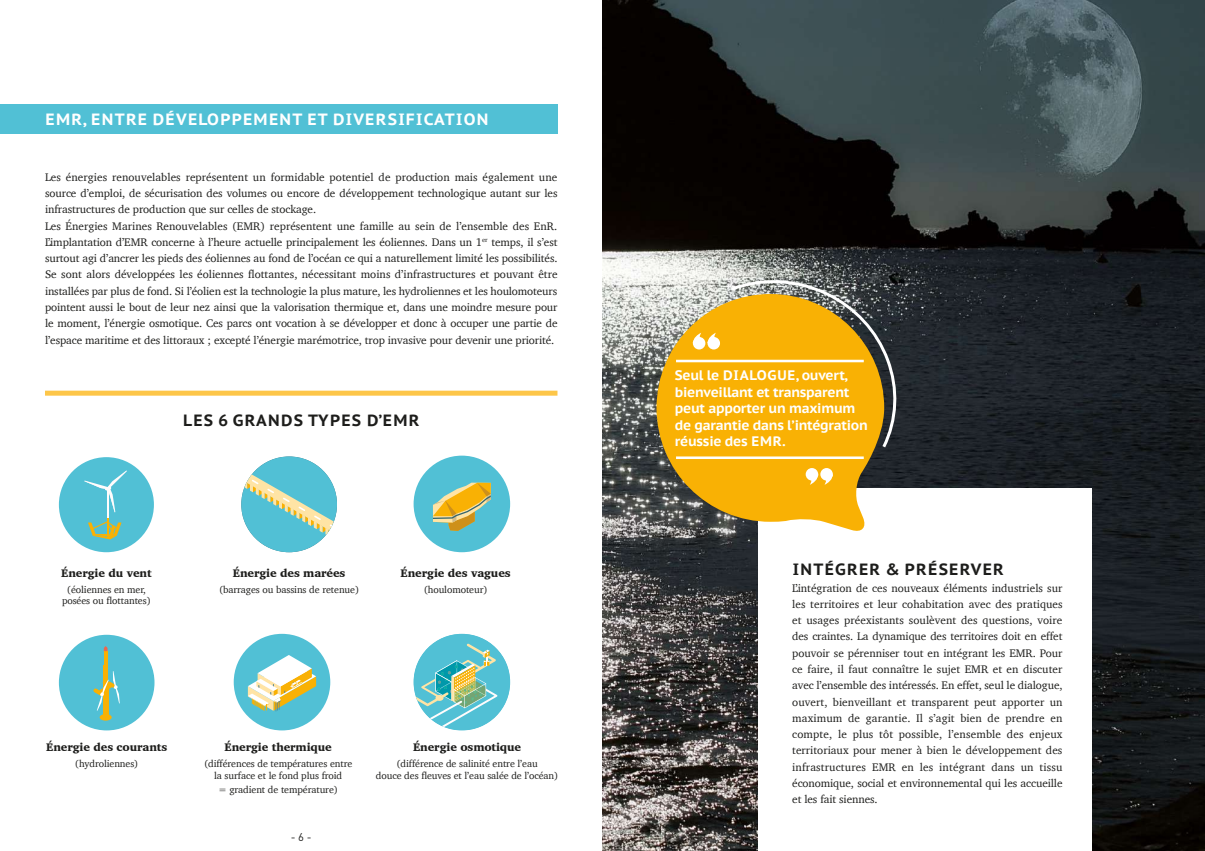
<style>
.page{position:relative;width:1205px;height:851px;background:#fff}
.page>*{position:absolute;margin:0;border:0;box-sizing:border-box;transform-origin:0 0}
.t1{font:700 16.25px "PT Sans Caption";letter-spacing:.08em;color:#fff}
.t2{font:700 16.25px "PT Sans Caption";letter-spacing:.08em;color:#1d1d1b}
.t3{font:700 13.75px/16.5px "PT Sans Caption";letter-spacing:-.02em;color:#fff}
.t4{font:11.25px/16.2px "Charter";letter-spacing:-.01em;color:#1d1d1b}
.t5{font:900 11.25px "Charter";letter-spacing:-.01em;color:#1d1d1b}
.t6{font:11.25px "DIN";color:#1d1d1b}
.t7{font:10px/12.5px "Charter";letter-spacing:-.01em;color:#1d1d1b;text-align:center}
</style>
<div class="page">
<div style="left:0;top:104px;width:557px;height:30px;background:#51c0d5"></div>
<img style="left:602px;top:0;width:603px;height:850px">
<div style="left:758px;top:488px;width:333px;height:362px;background:#fff"></div>
<div style="left:59px;top:457px;width:95px;height:95px;background:#51c0d5;border-radius:50%"></div>
<hr style="left:107px;top:488px;width:2px;height:30px;background:#fffcfc">
<svg style="left:84px;top:470px;width:43px;height:42px"></svg>
<svg style="left:88px;top:518px;width:33px;height:21px"></svg>
<div style="left:414px;top:455px;width:96px;height:97px;background:#51c0d5;border-radius:50%"></div>
<svg style="left:433px;top:482px;width:58px;height:48px"></svg>
<div style="left:234px;top:633px;width:96px;height:97px;background:#51c0d5;border-radius:50%"></div>
<svg style="left:248px;top:655px;width:68px;height:56px"></svg>
<svg style="left:414px;top:633px;width:96px;height:96px"></svg>
<div style="left:59px;top:634px;width:95px;height:96px;background:#51c0d5;border-radius:50%"></div>
<div style="left:100px;top:714px;width:12px;height:6px;background:#f9b104;border-radius:50%"></div>
<hr style="left:104px;top:651px;width:3px;height:14px;background:#f9b104">
<svg style="left:103px;top:646px;width:5px;height:6px"></svg>
<svg style="left:93px;top:664px;width:27px;height:53px"></svg>
<div style="left:241px;top:456px;width:96px;height:96px;background:#51c0d5;border-radius:50%"></div>
<svg style="left:241px;top:466px;width:96px;height:76px"></svg>
<svg style="left:656px;top:294px;width:228px;height:239px;background:#d7a833"></svg>
<div style="left:693px;top:337px;width:12px;height:12px;background:#fff;border-radius:50%"></div>
<svg style="left:692px;top:332px;width:9px;height:11px"></svg>
<div style="left:707px;top:337px;width:13px;height:12px;background:#fff;border-radius:50%"></div>
<svg style="left:707px;top:332px;width:9px;height:11px"></svg>
<div style="left:820px;top:468px;width:13px;height:12px;background:#fff;border-radius:50%"></div>
<div style="left:806px;top:468px;width:12px;height:12px;background:#fff;border-radius:50%"></div>
<svg style="left:810px;top:474px;width:23px;height:11px"></svg>
<hr style="left:676px;top:359px;width:188px;height:3px;background:#fff">
<hr style="left:676px;top:456px;width:188px;height:3px;background:#fff">
<div style="left:45px;top:390px;width:512px;height:5px;background:#fdc649"></div>
<svg style="left:731px;top:276px;width:169px;height:171px;background:#cb9a22"></svg>
<h1 class="t1" style="left:46px;top:109px;width:132px">EMR, entre dével</h1>
<h1 class="t1" style="left:207px;top:109px;width:48px">oppeme</h1>
<h1 class="t1" style="left:279px;top:109px;width:86px">nt et diver</h1>
<h1 class="t1" style="left:388px;top:109px;width:102px">sification</h1>
<p class="t4" style="left:45px;top:169px;width:514px">Les énergies renouvelables représentent un formidable potentiel de production mais également une source d’emploi, de sécurisation des volumes ou encore de développement technologique autant sur les infrastructures de production que sur celles de stockage.<br>Les Énergies Marines Renouvelables (EMR) représentent une famille au sein de l’ensemble des EnR.<br>L’implantation d’EMR concerne à l’heure actuelle principalement les éoliennes. Dans un 1<sup>er</sup> temps, il s’est surtout agi d’ancrer les pieds des éoliennes au fond de l’océan ce qui a naturellement limité les possibilités.<br>Se sont alors développées les éoliennes flottantes, nécessitant moins d’infrastructures et pouvant être installées par plus de fond. Si l’éolien est la technologie la plus mature, les hydroliennes et les houlomoteurs pointent aussi le bout de leur nez ainsi que la valorisation thermique et, dans une moindre mesure pour le moment, l’énergie osmotique. Ces parcs ont vocation à se développer et donc à occuper une partie de l’espace maritime et des littoraux ; excepté l’énergie marémotrice, trop invasive pour devenir une priorité.</p>
<h1 class="t2" style="left:183px;top:409px;width:86px">LES 6 GRANDS</h1>
<h1 class="t2" style="left:308px;top:409px;width:113px">TYPES D’EMR</h1>
<p class="t5" style="left:61px;top:566px;width:92px">Énergie du vent</p>
<p class="t7" style="left:62px;top:584px;width:90px;line-height:11.2px">(éoliennes en mer, posées ou flottantes)</p>
<p class="t5" style="left:233px;top:566px;width:114px">Énergie des marées</p>
<p class="t7" style="left:219px;top:583px;width:142px">(barrages ou bassins de retenue)</p>
<p class="t5" style="left:400px;top:566px;width:112px">Énergie des vagues</p>
<p class="t7" style="left:424px;top:583px;width:65px">(houlomoteur)</p>
<p class="t5" style="left:46px;top:739px;width:123px">Énergie des courants</p>
<p class="t7" style="left:75px;top:757px;width:65px">(hydroliennes)</p>
<p class="t5" style="left:224px;top:739px;width:109px">Énergie thermique</p>
<p class="t7" style="left:204px;top:757px;width:150px">(différences de températures entre la surface et le fond plus froid</p>
<p class="t7" style="left:218px;top:783px;width:121px">= gradient de température)</p>
<p class="t6" style="left:291px;top:829px;width:23px">- 6 -</p>
<p class="t5" style="left:413px;top:739px;width:110px">Énergie osmotique</p>
<p class="t7" style="left:376px;top:757px;width:184px">(différence de salinité entre l’eau<br>douce des fleuves et l’eau salée de l’océan)</p>
<p class="t3" style="left:675px;top:367px;width:194px">Seul le dialogue, ouvert, bienveillant et transparent peut apporter un maximum de garantie dans l’intégration réussie des emr.</p>
<h1 class="t2" style="left:793px;top:558px;width:11px">INT</h1>
<h1 class="t2" style="left:825px;top:558px;width:181px">ÉGRER &amp; PRÉSERVER</h1>
<p class="t4" style="left:792px;top:579px;width:272px;text-align:justify">L’intégration de ces nouveaux éléments industriels sur les territoires et leur cohabitation avec des pratiques et usages préexistants soulèvent des questions, voire des craintes. La dynamique des territoires doit en effet pouvoir se pérenniser tout en intégrant les EMR. Pour ce faire, il faut connaître le sujet EMR et en discuter avec l’ensemble des intéressés. En effet, seul le dialogue, ouvert, bienveillant et transparent peut apporter un maximum de garantie. Il s’agit bien de prendre en compte, le plus tôt possible, l’ensemble des enjeux territoriaux pour mener à bien le développement des infrastructures EMR en les intégrant dans un tissu économique, social et environnemental qui les accueille et les fait siennes.</p>
</div>
